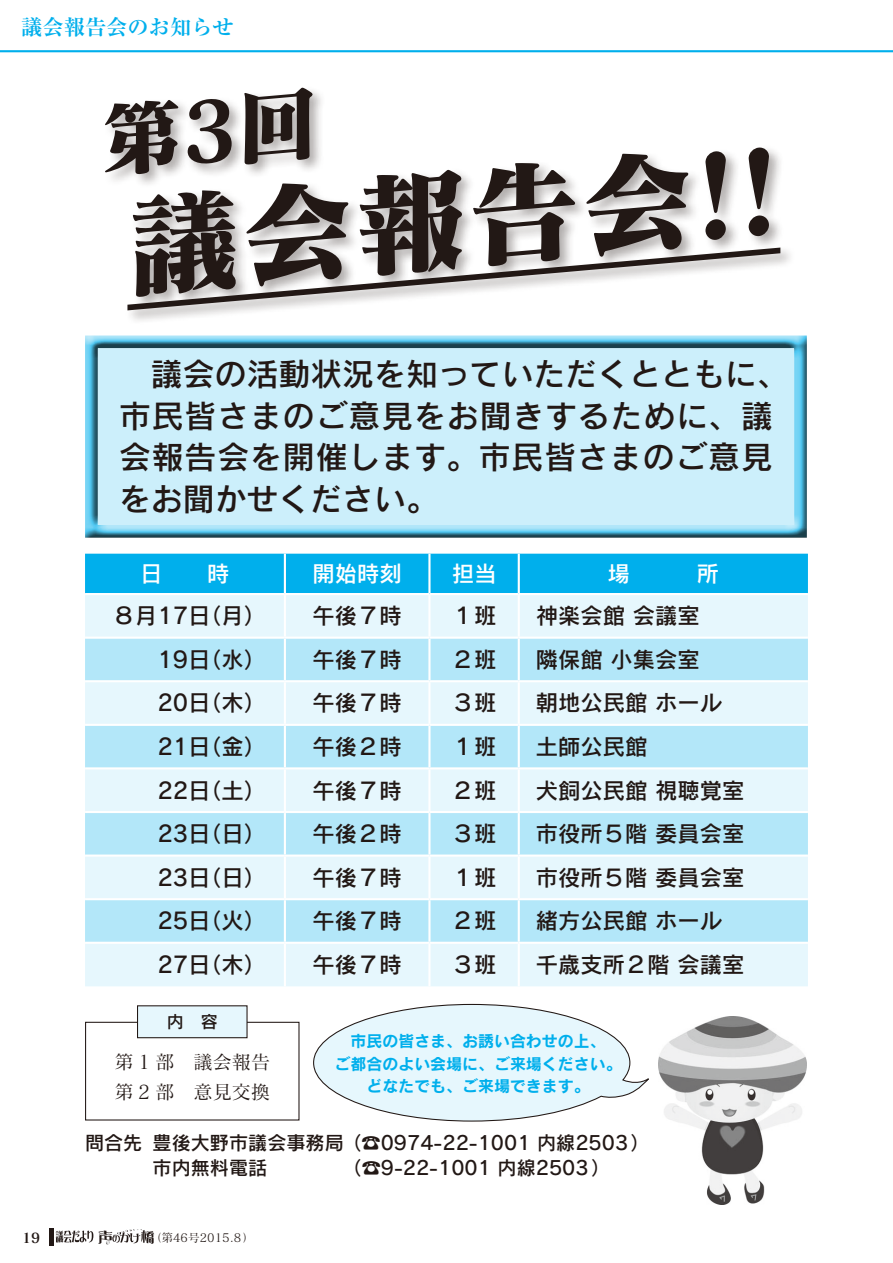
<style>
.page{position:relative;width:893px;height:1263px;background:#fff}
.page>*{position:absolute;margin:0;border:0;box-sizing:border-box;transform-origin:0 0}
.t1{font:113.7px "Matisse Pro EB";color:#221815}
.t2{font:31.95px/41.4px "Rodin Pro DB";letter-spacing:.03em;color:#221815}
.t3{font:22.35px "Rodin Pro DB";color:#221815}
.t4{font:22.35px "Rodin Pro DB";color:#fff}
.t5{font:700 21.3px "Ryumin Pro";color:#00afec}
.t6{font:19.2px "Rodin Pro DB";color:#221815}
.t7{font:19.2px/29.7px "Matisse Pro M";color:#221815}
.t8{font:16.95px "Rodin Pro DB";color:#221815}
.t9{font:15.9px/22px "Rodin Pro B";color:#00afec;text-align:center}
.t10{font:13.8px "Matisse Pro B";color:#221815}
.t11{font:11.7px "Matisse Pro M";color:#221815}
</style>
<div class="page">
<hr style="left:892px;top:817px;width:1px;height:446px;background:#cceffb">
<div style="left:84px;top:335px;width:725px;height:203px;background:#221815;opacity:.75"></div>
<div style="left:85px;top:554px;width:723px;height:39px;background:#00afec"></div>
<div style="left:85px;top:595px;width:723px;height:391px;background:#e6f7fd"></div>
<svg style="left:85px;top:639px;width:723px;height:303px;fill:#b3e7f9"></svg>
<hr style="left:284px;top:554px;width:2px;height:39px;background:#fff">
<hr style="left:428px;top:554px;width:3px;height:39px;background:#fff">
<hr style="left:518px;top:554px;width:2px;height:39px;background:#fff">
<hr style="left:284px;top:595px;width:2px;height:42px;background:#fff">
<hr style="left:428px;top:595px;width:3px;height:42px;background:#fff">
<hr style="left:518px;top:595px;width:2px;height:42px;background:#fff">
<hr style="left:85px;top:637px;width:200px;height:2px;background:#fff">
<hr style="left:285px;top:637px;width:144px;height:2px;background:#fff">
<hr style="left:284px;top:639px;width:2px;height:41px;background:#fff">
<hr style="left:429px;top:637px;width:90px;height:2px;background:#fff">
<hr style="left:428px;top:639px;width:3px;height:41px;background:#fff">
<hr style="left:519px;top:637px;width:289px;height:2px;background:#fff">
<hr style="left:518px;top:639px;width:2px;height:41px;background:#fff">
<hr style="left:85px;top:680px;width:200px;height:2px;background:#fff">
<hr style="left:285px;top:680px;width:144px;height:2px;background:#fff">
<hr style="left:284px;top:682px;width:2px;height:42px;background:#fff">
<hr style="left:429px;top:680px;width:90px;height:2px;background:#fff">
<hr style="left:428px;top:682px;width:3px;height:42px;background:#fff">
<hr style="left:519px;top:680px;width:289px;height:2px;background:#fff">
<hr style="left:518px;top:682px;width:2px;height:42px;background:#fff">
<hr style="left:85px;top:724px;width:200px;height:2px;background:#fff">
<hr style="left:285px;top:724px;width:144px;height:2px;background:#fff">
<hr style="left:284px;top:726px;width:2px;height:41px;background:#fff">
<hr style="left:429px;top:724px;width:90px;height:2px;background:#fff">
<hr style="left:428px;top:726px;width:3px;height:41px;background:#fff">
<hr style="left:519px;top:724px;width:289px;height:2px;background:#fff">
<hr style="left:518px;top:726px;width:2px;height:41px;background:#fff">
<hr style="left:85px;top:767px;width:200px;height:2px;background:#fff">
<hr style="left:285px;top:767px;width:144px;height:2px;background:#fff">
<hr style="left:284px;top:769px;width:2px;height:42px;background:#fff">
<hr style="left:429px;top:767px;width:90px;height:2px;background:#fff">
<hr style="left:428px;top:769px;width:3px;height:42px;background:#fff">
<hr style="left:519px;top:767px;width:289px;height:2px;background:#fff">
<hr style="left:518px;top:769px;width:2px;height:42px;background:#fff">
<hr style="left:85px;top:811px;width:200px;height:2px;background:#fff">
<hr style="left:285px;top:811px;width:144px;height:2px;background:#fff">
<hr style="left:284px;top:813px;width:2px;height:41px;background:#fff">
<hr style="left:429px;top:811px;width:90px;height:2px;background:#fff">
<hr style="left:428px;top:813px;width:3px;height:41px;background:#fff">
<hr style="left:519px;top:811px;width:289px;height:2px;background:#fff">
<hr style="left:518px;top:813px;width:2px;height:41px;background:#fff">
<hr style="left:85px;top:854px;width:200px;height:3px;background:#fff">
<hr style="left:285px;top:854px;width:144px;height:3px;background:#fff">
<hr style="left:284px;top:857px;width:2px;height:41px;background:#fff">
<hr style="left:429px;top:854px;width:90px;height:3px;background:#fff">
<hr style="left:428px;top:857px;width:3px;height:41px;background:#fff">
<hr style="left:519px;top:854px;width:289px;height:3px;background:#fff">
<hr style="left:518px;top:857px;width:2px;height:41px;background:#fff">
<hr style="left:85px;top:898px;width:200px;height:2px;background:#fff">
<hr style="left:285px;top:898px;width:144px;height:2px;background:#fff">
<hr style="left:284px;top:900px;width:2px;height:42px;background:#fff">
<hr style="left:429px;top:898px;width:90px;height:2px;background:#fff">
<hr style="left:428px;top:900px;width:3px;height:42px;background:#fff">
<hr style="left:519px;top:898px;width:289px;height:2px;background:#fff">
<hr style="left:518px;top:900px;width:2px;height:42px;background:#fff">
<hr style="left:85px;top:942px;width:200px;height:2px;background:#fff">
<hr style="left:285px;top:942px;width:144px;height:2px;background:#fff">
<hr style="left:284px;top:944px;width:2px;height:42px;background:#fff">
<hr style="left:429px;top:942px;width:90px;height:2px;background:#fff">
<hr style="left:428px;top:944px;width:3px;height:42px;background:#fff">
<hr style="left:519px;top:942px;width:289px;height:2px;background:#fff">
<hr style="left:518px;top:944px;width:2px;height:42px;background:#fff">
<div style="left:85px;top:1022px;width:214px;height:98px;border:1px solid #221815"></div>
<div style="left:138px;top:1006px;width:109px;height:32px;background:#e6f7fd"></div>
<div style="left:137px;top:1005px;width:111px;height:33px;border:1px solid #221815"></div>
<svg style="left:313px;top:1003px;width:336px;height:119px"></svg>
<img style="left:659px;top:1017px;width:148px;height:187px">
<div style="left:103px;top:85px;width:692px;height:240px;background:#221815;opacity:.35"></div>
<svg style="left:122px;top:244px;width:664px;height:70px"></svg>
<hr style="left:0;top:50px;width:893px;height:2px;background:#00afec">
<hr style="left:49px;top:1229px;width:4px;height:17px;background:#221815">
<svg style="left:55px;top:1229px;width:99px;height:16px"></svg>
<svg style="left:105px;top:86px;width:207px;height:91px"></svg>
<p class="t5" style="left:21px;top:10px;width:214px">議会報告会のお知らせ</p>
<h1 class="t1" style="left:117px;top:173px;width:657px;rotate:-5deg">議会報告会 !!</h1>
<h2 class="t2" style="left:119px;top:352px;width:671px;text-indent:32px">議会の活動状況を知っていただくとともに、市民皆さまのご意見をお聞きするために、議会報告会を開催します。市民皆さまのご意見をお聞かせください。</h2>
<p class="t4" style="left:140px;top:559px;width:91px">日　　時</p>
<p class="t4" style="left:313px;top:559px;width:91px">開始時刻</p>
<p class="t4" style="left:452px;top:559px;width:46px">担当</p>
<p class="t3" style="left:113px;top:601px;width:155px">８月17 （日月）</p>
<p class="t3" style="left:312px;top:601px;width:91px">午後７時</p>
<p class="t3" style="left:452px;top:601px;width:46px">１班</p>
<p class="t3" style="left:536px;top:601px;width:165px">神楽会館会議室</p>
<p class="t3" style="left:157px;top:645px;width:110px">19 （日水）</p>
<p class="t3" style="left:312px;top:645px;width:91px">午後７時</p>
<p class="t3" style="left:452px;top:645px;width:46px">２班</p>
<p class="t3" style="left:536px;top:645px;width:165px">隣保館小集会室</p>
<p class="t3" style="left:157px;top:688px;width:110px">20 （日木）</p>
<p class="t3" style="left:312px;top:688px;width:91px">午後７時</p>
<p class="t3" style="left:452px;top:688px;width:46px">３班</p>
<p class="t3" style="left:536px;top:688px;width:188px">朝地公民館ホール</p>
<p class="t3" style="left:157px;top:732px;width:110px">21 （日金）</p>
<p class="t3" style="left:312px;top:732px;width:91px">午後２時</p>
<p class="t3" style="left:452px;top:732px;width:46px">１班</p>
<p class="t3" style="left:536px;top:732px;width:113px">土師公民館</p>
<p class="t3" style="left:157px;top:775px;width:110px">22 （日土）</p>
<p class="t3" style="left:312px;top:775px;width:91px">午後７時</p>
<p class="t3" style="left:452px;top:775px;width:46px">２班</p>
<p class="t3" style="left:536px;top:775px;width:210px">犬飼公民館視聴覚室</p>
<p class="t3" style="left:157px;top:819px;width:110px">23 （日日）</p>
<p class="t3" style="left:312px;top:819px;width:91px">午後２時</p>
<p class="t3" style="left:452px;top:819px;width:46px">３班</p>
<p class="t3" style="left:536px;top:819px;width:210px">市役所５階委員会室</p>
<p class="t3" style="left:157px;top:862px;width:110px">23 （日日）</p>
<p class="t3" style="left:312px;top:862px;width:91px">午後７時</p>
<p class="t3" style="left:452px;top:862px;width:46px">１班</p>
<p class="t3" style="left:536px;top:862px;width:210px">市役所５階委員会室</p>
<p class="t3" style="left:157px;top:906px;width:110px">25 （日火）</p>
<p class="t3" style="left:312px;top:906px;width:91px">午後７時</p>
<p class="t3" style="left:452px;top:906px;width:46px">２班</p>
<p class="t3" style="left:536px;top:906px;width:188px">緒方公民館ホール</p>
<p class="t3" style="left:157px;top:950px;width:110px">27 （日木）</p>
<p class="t3" style="left:312px;top:950px;width:91px">午後７時</p>
<p class="t3" style="left:452px;top:950px;width:46px">３班</p>
<p class="t3" style="left:536px;top:950px;width:210px">千歳支所２階会議室</p>
<p class="t8" style="left:167px;top:1010px;width:53px">内　容</p>
<p class="t7" style="left:114px;top:1046px;width:157px">第 1 部　議会報告第 2 部　意見交換</p>
<p class="t9" style="left:335px;top:1030px;width:289px">市民の皆さま、お誘い合わせの上、<br>ご都合のよい会場に、ご来場ください。どなたでも、ご来場できます。</p>
<p class="t10" style="left:22px;top:1228px;width:20px">19</p>
<p class="t6" style="left:85px;top:1130px;width:59px">問合先</p>
<p class="t6" style="left:153px;top:1130px;width:499px">豊後大野市議会事務局（☎0974-22-1001 内線2503(</p>
<p class="t6" style="left:153px;top:1154px;width:116px">市内無料電話</p>
<p class="t6" style="left:343px;top:1154px;width:269px">（☎9-22-1001 内線2503(</p>
<p class="t11" style="left:150px;top:1230px;width:106px">（第46号2015.8(</p>
</div>
